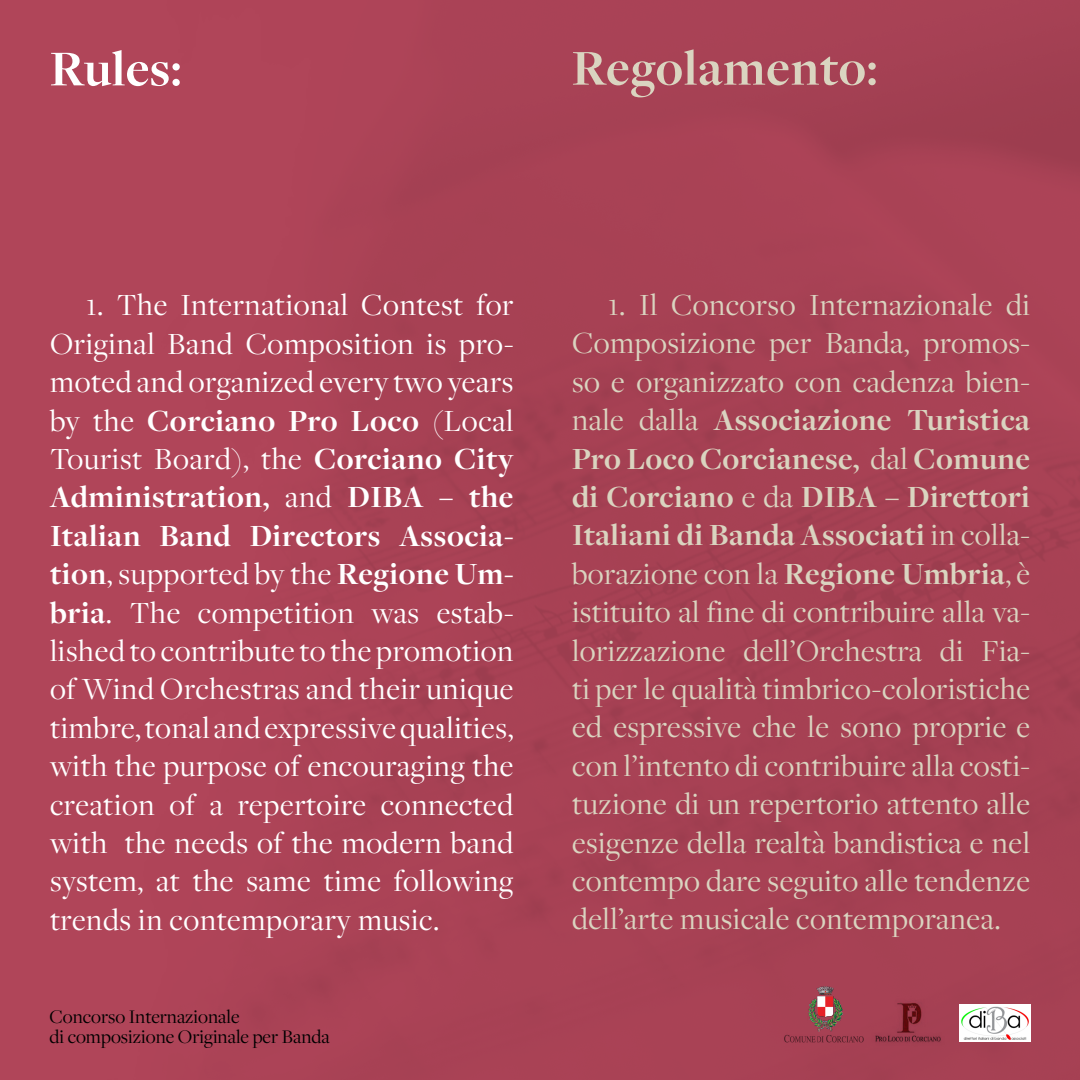
<style>
.page{position:relative;width:1080px;height:1080px;background:#a84255}
.page>*{position:absolute;margin:0;border:0;box-sizing:border-box;transform-origin:0 0}
.t1{font:700 52px "Freight Disp Pro";letter-spacing:.015em;color:#dad4c0}
.t2{font:700 52px "Freight Disp Pro";letter-spacing:.005em;color:#fff}
.t3{font:32px/38.4px "Freight Disp Pro";letter-spacing:.015em;color:#dad4c0;text-align:justify}
.t4{font:32px/38.4px "Freight Disp Pro";letter-spacing:.02em;color:#fff;text-align:justify}
.t5{font:20px/20px "Freight Disp Pro";color:#000}
.s1{font-weight:700}
</style>
<div class="page">
<img style="left:782px;top:994px;width:26px;height:25px">
<img style="left:843px;top:994px;width:10px;height:25px">
<img style="left:782px;top:1019px;width:71px;height:26px">
<img style="left:960px;top:1005px;width:70px;height:36px">
<img style="left:853px;top:981px;width:106px;height:80px">
<img style="left:808px;top:987px;width:35px;height:45px">
<p class="t2" style="left:50px;top:34px;width:133px">Rules:</p>
<p class="t1" style="left:572px;top:34px;width:307px">Regolamento:</p>
<p class="t4" style="left:50px;top:285px;width:465px;text-indent:36px">1. The International Contest for Original Band Composition is pro&shy;moted and organized every two years by the <span class="s1">Corciano Pro Loco</span> (Local Tourist Board), the <span class="s1">Corciano City Administration,</span> and <span class="s1">DIBA – the Italian Band Directors Associa&shy;tion</span>, supported by the <span class="s1">Regione Um&shy;bria</span>. The competition was estab&shy;lished to contribute to the promotion of Wind Orchestras and their unique timbre, tonal and expressive qualities, with the purpose of encouraging the creation of a repertoire connected with the needs of the modern band system, at the same time following trends in contemporary music.</p>
<p class="t5" style="left:50px;top:1006px;width:282px">Concorso Internazionale<br>di composizione Originale per Banda</p>
<p class="t3" style="left:572px;top:285px;width:460px;text-indent:36px">1. Il Concorso Internazionale di Composizione per Banda, promos&shy;so e organizzato con cadenza bien&shy;nale dalla <span class="s1">Associazione Turistica Pro Loco Corcianese,</span> dal <span class="s1">Comune di Corciano</span> e da <span class="s1">DIBA – Direttori Italiani di Banda Associati</span> in colla&shy;borazione con la <span class="s1">Regione Umbria</span>, è istituito al fine di contribuire alla va&shy;lorizzazione dell’Orchestra di Fia&shy;ti per le qualità timbrico-coloristiche ed espressive che le sono proprie e con l’intento di contribuire alla costi&shy;tuzione di un repertorio attento alle esigenze della realtà bandistica e nel contempo dare seguito alle tendenze dell’arte musicale contemporanea.</p>
</div>
